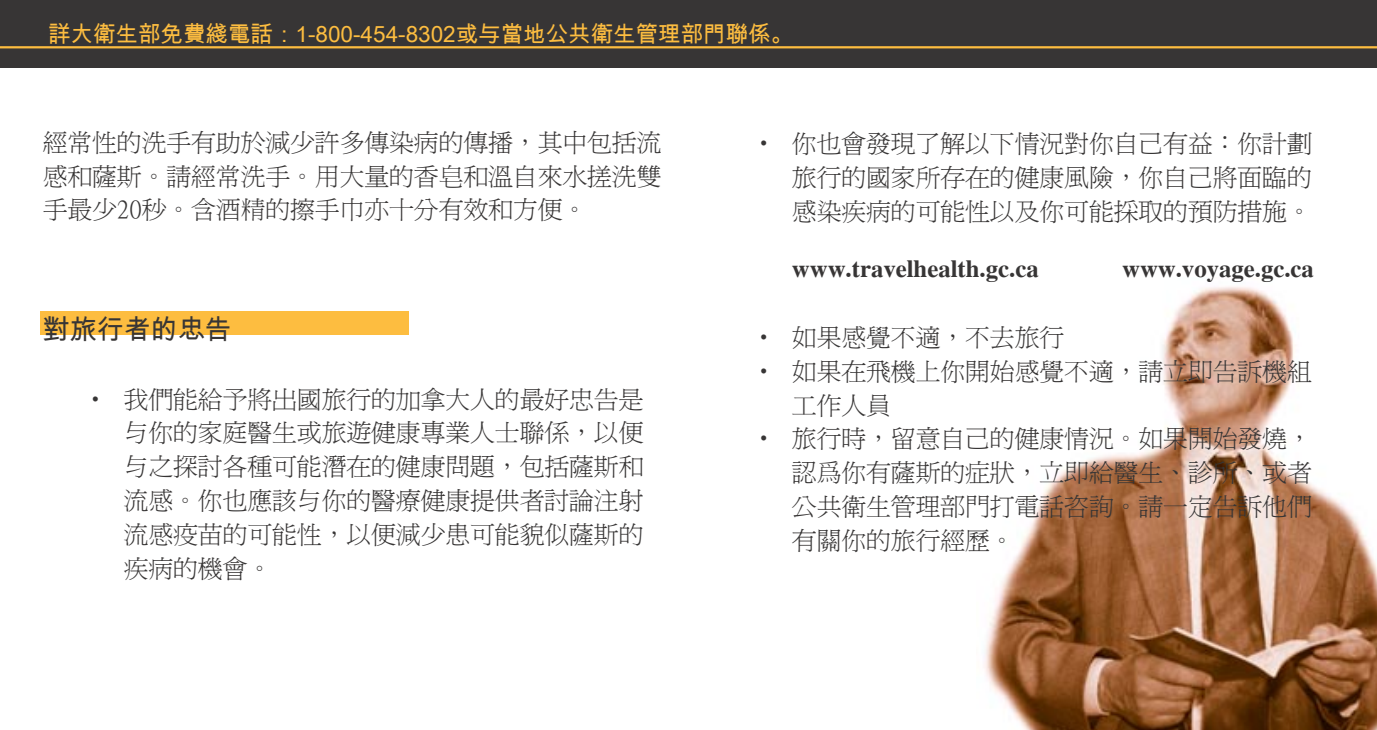
<style>
.page{position:relative;width:1377px;height:730px;background:#fff}
.page>*{position:absolute;margin:0;border:0;box-sizing:border-box;transform-origin:0 0}
.t1{font:27px "Arial Unicode MS";color:#373535}
.t2{font:24.75px/33.8px "Ming Li U";color:#373535;text-align:justify}
.t3{font:700 24.75px "Times";color:#373535}
.t4{font:22.5px "Arial Unicode MS";color:#fdbd40}
</style>
<div class="page">
<div style="left:0;top:0;width:1377px;height:67px;background:#373535"></div>
<hr style="left:0;top:46px;width:1377px;height:2px;background:#fdbd40">
<div style="left:40px;top:311px;width:369px;height:23px;background:#fdbd40"></div>
<img style="left:984px;top:287px;width:393px;height:442px">
<p class="t4" style="left:48px;top:18px;width:747px">詳大衛生部免費綫電話：1-800-454-8302或与當地公共衛生管理部門聯係。</p>
<p class="t2" style="left:43px;top:125px;width:620px">經常性的洗手有助於減少許多傳染病的傳播，其中包括流感和薩斯。請經常洗手。用大量的香皂和溫自來水搓洗雙手最少20秒。含酒精的擦手巾亦十分有效和方便。</p>
<p class="t1" style="left:43px;top:310px;width:191px">對旅行者的忠告</p>
<p class="t2" style="left:124px;top:382px;width:521px;text-indent:-40px">• 我們能給予將出國旅行的加拿大人的最好忠告是与你的家庭醫生或旅遊健康專業人士聯係，以便与之探討各種可能潛在的健康問題，包括薩斯和流感。你也應該与你的醫療健康提供者討論注射流感疫苗的可能性，以便減少患可能貌似薩斯的疾病的機會。</p>
<p class="t2" style="left:792px;top:127px;width:521px;text-indent:-40px">• 你也會發現了解以下情況對你自己有益：你計劃旅行的國家所存在的健康風險，你自己將面臨的感染疾病的可能性以及你可能採取的預防措施。</p>
<p class="t3" style="left:792px;top:254px;width:248px">www.travelhealth.gc.ca</p>
<p class="t3" style="left:1122px;top:254px;width:193px">www.voyage.gc.ca</p>
<p class="t2" style="left:751px;top:320px;width:314px">• 如果感覺不適，不去旅行</p>
<p class="t2" style="left:792px;top:354px;width:521px;text-indent:-40px">• 如果在飛機上你開始感覺不適，請立即告訴機組工作人員</p>
<p class="t2" style="left:792px;top:421px;width:521px;text-indent:-40px">• 旅行時，留意自己的健康情況。如果開始發燒，認爲你有薩斯的症狀，立即給醫生、診所、或者公共衛生管理部門打電話咨詢。請一定告訴他們有關你的旅行經歷。</p>
</div>
